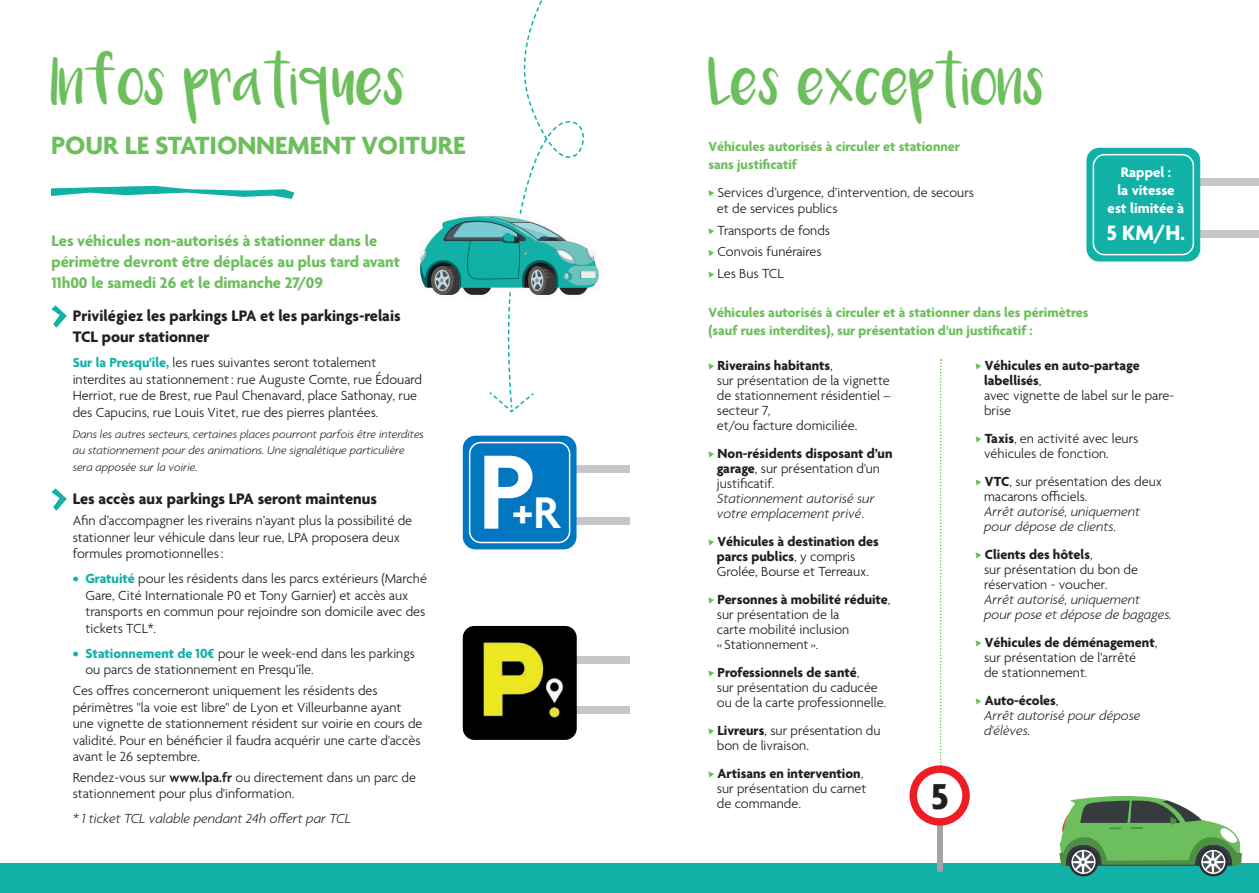
<style>
.page{position:relative;width:1259px;height:893px;background:#fff}
.page>*{position:absolute;margin:0;border:0;box-sizing:border-box;transform-origin:0 0}
.texte_courant{font:600 114.3px "Agenda";color:#fff}
.texte_courant-2{font:600 48px "Agenda";color:#fff}
.texte_courant-3{font:700 39px "Agenda";color:#231f20}
.texte_courant-4{font:36px "Luna";color:#6dbf5d}
.texte_courant-5{font:700 27px "Agenda";color:#6dbf5d}
.t1{font:700 22.5px "Agenda";color:#fff}
.t2{font:700 16.5px/21px "Agenda";color:#6dbf5d}
.t3{font:700 16.5px/21px "Agenda";color:#231f20}
.t4{font:700 15px/18px "Agenda";color:#fff;text-align:center}
.t5{font:300 14.25px/15px "Agenda";color:#231f20}
.t6{font:italic 300 14.25px/15px "Agenda";color:#231f20}
.t7{font:700 14.25px/18px "Agenda";color:#6dbf5d}
.t8{font:700 14.25px/15px "Agenda";color:#231f20}
.t9{font:italic 300 12px/16.5px "Agenda";color:#231f20}
.s1{font-weight:700;color:#11b1a8}
.s2{font-weight:600}
.s3{font-weight:700}
.s4{font-weight:700;font-style:normal}
.s5{font-style:normal}
.s6{font-style:inherit}
.s7{font-weight:300}
.s8{font-style:italic}
</style>
<div class="page">
<div style="left:1193px;top:178px;width:66px;height:7px;background:#c5c6c8"></div>
<div style="left:1193px;top:230px;width:66px;height:8px;background:#c5c6c8"></div>
<div style="left:1086px;top:148px;width:114px;height:113px;background:#11b1a8;border-radius:13px"></div>
<div style="left:1092px;top:154px;width:102px;height:101px;border:2px solid #fff;border-radius:11px"></div>
<div style="left:554px;top:465px;width:75px;height:8px;background:#c5c6c8"></div>
<div style="left:554px;top:517px;width:75px;height:8px;background:#c5c6c8"></div>
<div style="left:463px;top:436px;width:113px;height:113px;background:#0077c0;border-radius:13px"></div>
<div style="left:469px;top:442px;width:101px;height:101px;border:2px solid #fff;border-radius:11px"></div>
<svg style="left:51px;top:305px;width:16px;height:23px"></svg>
<svg style="left:51px;top:488px;width:16px;height:23px"></svg>
<svg style="left:708px;top:190px;width:6px;height:7px"></svg>
<svg style="left:708px;top:228px;width:6px;height:7px"></svg>
<svg style="left:708px;top:250px;width:6px;height:6px"></svg>
<svg style="left:708px;top:272px;width:6px;height:6px"></svg>
<svg style="left:708px;top:363px;width:6px;height:7px"></svg>
<svg style="left:708px;top:451px;width:6px;height:7px"></svg>
<svg style="left:708px;top:539px;width:6px;height:7px"></svg>
<svg style="left:708px;top:597px;width:6px;height:7px"></svg>
<svg style="left:708px;top:670px;width:6px;height:7px"></svg>
<svg style="left:708px;top:728px;width:6px;height:7px"></svg>
<svg style="left:708px;top:771px;width:6px;height:7px"></svg>
<svg style="left:975px;top:363px;width:6px;height:7px"></svg>
<svg style="left:975px;top:436px;width:6px;height:7px"></svg>
<svg style="left:975px;top:479px;width:6px;height:7px"></svg>
<svg style="left:975px;top:552px;width:6px;height:7px"></svg>
<svg style="left:975px;top:640px;width:6px;height:7px"></svg>
<svg style="left:975px;top:698px;width:6px;height:7px"></svg>
<svg style="left:51px;top:186px;width:243px;height:13px"></svg>
<svg style="left:940px;top:359px;width:1px;height:406px"></svg>
<div style="left:630px;top:863px;width:629px;height:30px;background:#11b1a8"></div>
<div style="left:0;top:863px;width:630px;height:30px;background:#11b1a8"></div>
<svg style="left:1059px;top:795px;width:183px;height:82px"></svg>
<div style="left:937px;top:821px;width:6px;height:51px;background:#a7a2a8"></div>
<div style="left:909px;top:765px;width:60px;height:61px;border:8px solid #ee1d23;border-radius:50%"></div>
<div style="left:551px;top:656px;width:78px;height:7px;background:#c5c6c8"></div>
<div style="left:552px;top:706px;width:77px;height:8px;background:#c5c6c8"></div>
<img style="left:463px;top:626px;width:114px;height:114px">
<svg style="left:420px;top:0;width:179px;height:413px"></svg>
<p class="texte_courant-4" style="left:51px;top:72px;width:356px">Infos pratiques</p>
<p class="texte_courant-4" style="left:708px;top:72px;width:339px">Les exceptions</p>
<p class="texte_courant-5" style="left:51px;top:131px;width:416px">POUR LE STATIONNEMENT VOITURE</p>
<p class="t2" style="left:51px;top:231px;width:350px">Les véhicules non-autorisés à stationner dans le périmètre devront être déplacés au plus tard avant<br>11h00 le samedi 26 et le dimanche 27/09</p>
<p class="t3" style="left:73px;top:307px;width:329px">Privilégiez les parkings LPA et les parkings-relais<br>TCL pour stationner</p>
<p class="t5" style="left:73px;top:355px;width:351px;line-height:16.5px"><span class="s1">Sur la Presqu'île,</span> les rues suivantes seront totalement interdites au stationnement: rue Auguste Comte, rue Édouard Herriot, rue de Brest, rue Paul Chenavard, place Sathonay, rue des Capucins, rue Louis Vitet, rue des pierres plantées.</p>
<p class="t9" style="left:73px;top:426px;width:353px">Dans les autres secteurs, certaines places pourront parfois être interdites au stationnement pour des animations. Une signalétique particulière sera apposée sur la voirie.</p>
<p class="t3" style="left:73px;top:490px;width:306px">Les accès aux parkings LPA seront maintenus</p>
<p class="t5" style="left:73px;top:513px;width:341px;line-height:16.5px">Afin d’accompagner les riverains n’ayant plus la possibilité de stationner leur véhicule dans leur rue, LPA proposera deux formules promotionnelles:</p>
<p class="t5" style="left:85px;top:571px;width:343px;line-height:16.5px;text-indent:-13px"><span class="s1">• Gratuité</span> pour les résidents dans les parcs extérieurs (Marché Gare, Cité Internationale P0 et Tony Garnier) et accès aux transports en commun pour rejoindre son domicile avec des tickets TCL*.</p>
<p class="t5" style="left:85px;top:646px;width:331px;line-height:16.5px;text-indent:-13px"><span class="s1">• Stationnement de 10€</span> pour le week-end dans les parkings ou parcs de stationnement en Presqu’île.</p>
<p class="t5" style="left:73px;top:683px;width:351px;line-height:16.5px">Ces offres concerneront uniquement les résidents des périmètres "la voie est libre" de Lyon et Villeurbanne ayant une vignette de stationnement résident sur voirie en cours de validité. Pour en bénéficier il faudra acquérir une carte d'accès avant le 26 septembre.</p>
<p class="t5" style="left:73px;top:770px;width:345px;line-height:16.5px">Rendez-vous sur <span class="s2">www.lpa.fr</span> ou directement dans un parc de stationnement pour plus d'information.</p>
<p class="t6" style="left:73px;top:811px;width:280px">* 1 ticket TCL valable pendant 24h offert par TCL</p>
<p class="texte_courant" style="left:478px;top:431px;width:60px">P</p>
<p class="texte_courant-2" style="left:512px;top:486px;width:49px">+R</p>
<p class="t7" style="left:708px;top:138px;width:253px">Véhicules autorisés à circuler et stationner sans justificatif</p>
<p class="t5" style="left:717px;top:185px;width:258px;line-height:16.5px">Services d’urgence, d’intervention, de secours et de services publics</p>
<p class="t5" style="left:717px;top:223px;width:114px">Transports de fonds</p>
<p class="t5" style="left:717px;top:245px;width:106px">Convois funéraires</p>
<p class="t5" style="left:717px;top:267px;width:68px">Les Bus TCL</p>
<p class="t7" style="left:708px;top:304px;width:381px">Véhicules autorisés à circuler et à stationner dans les périmètres (sauf rues interdites), sur présentation d'un justificatif :</p>
<p class="t4" style="left:1107px;top:164px;width:78px">Rappel :<br>la vitesse est limitée à</p>
<p class="t1" style="left:1106px;top:221px;width:80px">5 KM/H.</p>
<p class="t5" style="left:717px;top:358px;width:175px"><span class="s3">Riverains habitants</span>,<br>sur présentation de la vignette de stationnement résidentiel – secteur 7,<br>et/ou facture domiciliée.</p>
<p class="t6" style="left:717px;top:446px;width:177px"><span class="s4">Non-résidents disposant d’un garage</span><span class="s5">, sur présentation d'un justificatif.<br></span>Stationnement autorisé sur votre emplacement privé<span class="s6">.</span></p>
<p class="t8" style="left:717px;top:534px;width:163px">Véhicules à destination des parcs publics<span class="s7">, y compris<br>Grolée, Bourse et Terreaux.</span></p>
<p class="t5" style="left:717px;top:592px;width:175px"><span class="s3">Personnes à mobilité réduite</span>, sur présentation de la<br>carte mobilité inclusion<br>« Stationnement».</p>
<p class="t5" style="left:717px;top:665px;width:171px"><span class="s3">Professionnels de santé</span>,<br>sur présentation du caducée ou de la carte professionnelle.</p>
<p class="t5" style="left:717px;top:723px;width:165px"><span class="s3">Livreurs</span>, sur présentation du bon de livraison.</p>
<p class="t5" style="left:717px;top:766px;width:151px"><span class="s3">Artisans en intervention</span>, sur présentation du carnet de commande.</p>
<p class="texte_courant-3" style="left:930px;top:776px;width:20px">5</p>
<p class="t5" style="left:984px;top:358px;width:192px"><span class="s3">Véhicules en auto-partage labellisés</span>,<br>avec vignette de label sur le pare&shy;brise</p>
<p class="t5" style="left:984px;top:431px;width:156px"><span class="s3">Taxis</span>, en activité avec leurs véhicules de fonction.</p>
<p class="t6" style="left:984px;top:474px;width:179px"><span class="s4">VTC</span><span class="s5">, sur présentation des deux macarons officiels.<br></span>Arrêt autorisé, uniquement pour dépose de clients.</p>
<p class="t6" style="left:984px;top:547px;width:190px"><span class="s4">Clients des hôtels</span><span class="s5">,<br>sur présentation du bon de réservation - voucher.<br></span>Arrêt autorisé, uniquement<br>pour pose et dépose de bagages.</p>
<p class="t5" style="left:984px;top:635px;width:175px"><span class="s3">Véhicules de déménagement</span>, sur présentation de l'arrêté<br>de stationnement<span class="s8">.</span></p>
<p class="t6" style="left:984px;top:693px;width:158px"><span class="s4">Auto-écoles</span><span class="s5">,<br></span>Arrêt autorisé pour dépose d'élèves.</p>
</div>
